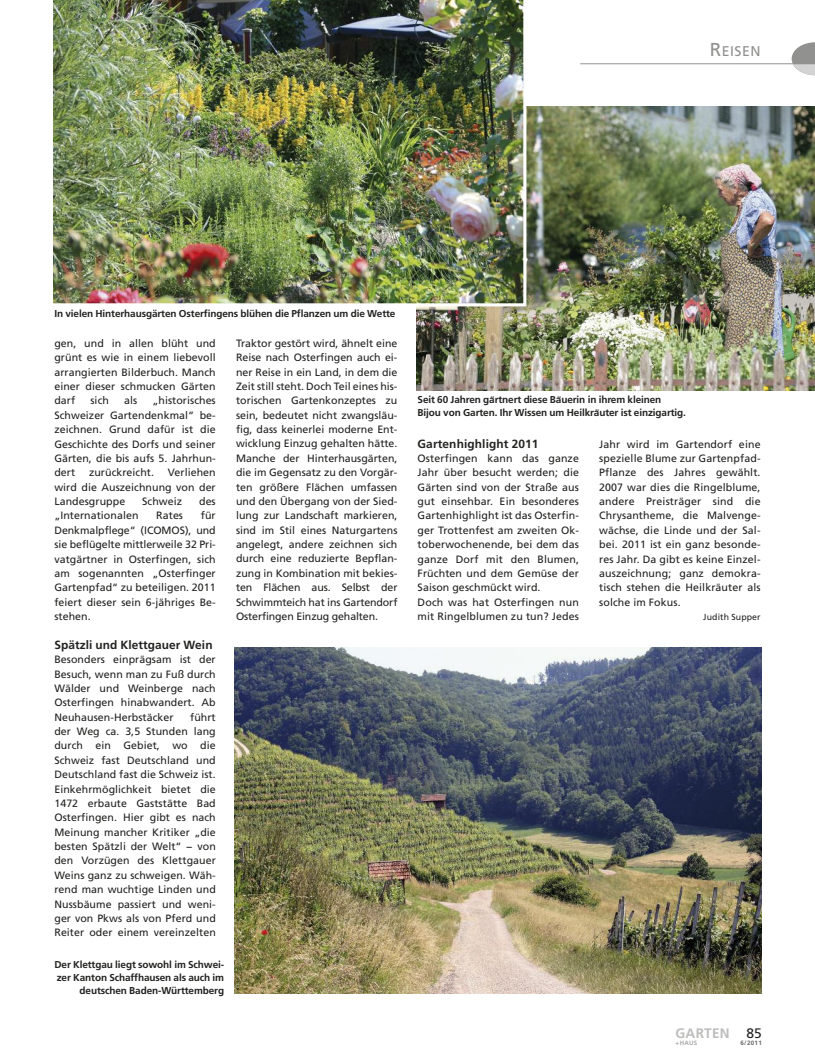
<style>
.page{position:relative;width:815px;height:1063px;background:#fff}
.page>*{position:absolute;margin:0;border:0;box-sizing:border-box;transform-origin:0 0}
.t1{font:14px "Frutiger";letter-spacing:.035em;color:#919190}
.t2{font:700 13.75px "Frutiger";letter-spacing:.02em;color:#bdbdbc}
.t3{font:700 11.88px "Frutiger";letter-spacing:.005em;color:#222221}
.t4{font:10.62px/14.4px "Frutiger";letter-spacing:.005em;color:#222221;text-align:justify}
.t5{font:700 10px/13.1px "Frutiger";letter-spacing:-.01em;color:#222221;text-align:right}
.t6{font:8.75px "Frutiger";letter-spacing:.01em;color:#222221}
.t7{font:700 6.25px "Frutiger";color:#656464}
.t8{font:700 6.25px "Frutiger";color:#a7a7a6}
.s1{font-size:18.75px}
.s2{font-family:"Calibri"}
.s3{font-weight:400;color:#222221}
</style>
<div class="page">
<img style="left:416px;top:106px;width:399px;height:284px">
<img style="left:235px;top:648px;width:527px;height:346px">
<img style="left:53px;top:0;width:473px;height:306px">
<svg style="left:792px;top:42px;width:23px;height:33px"></svg>
<hr style="left:580px;top:63px;width:235px;height:1px;background:#919190">
<h1 class="t1" style="left:710px;top:46px;width:52px"><span class="s1">R</span>EISEN</h1>
<p class="t5" style="left:54px;top:308px;width:343px">In vielen Hinterhausgärten Osterfingens blühen die Pflanzen um die Wette</p>
<p class="t4" style="left:54px;top:337px;width:163px">gen, und in allen blüht und grünt es wie in einem liebevoll arrangierten Bilderbuch. Manch einer dieser schmucken Gärten darf</p>
<p class="t4" style="left:54px;top:394px;width:163px;text-indent:98px">„historisches Schweizer Gartendenkmal“ be&shy;zeichnen. Grund dafür ist die Geschichte des Dorfs und seiner Gärten, die bis aufs 5. Jahrhun&shy;dert</p>
<p class="t4" style="left:90px;top:394px;width:20px">sich</p>
<p class="t4" style="left:124px;top:394px;width:15px">als</p>
<p class="t4" style="left:54px;top:466px;width:163px;text-indent:113px">Verliehen wird die Auszeichnung von der Landesgruppe</p>
<p class="t4" style="left:89px;top:466px;width:67px">zurückreicht.</p>
<p class="t4" style="left:142px;top:495px;width:41px">Schweiz</p>
<p class="t4" style="left:199px;top:495px;width:18px">des</p>
<p class="t4" style="left:54px;top:509px;width:163px;text-indent:147px">für Denkmalpflege“ (ICOMOS), und sie beflügelte mittlerweile 32 Pri&shy;vatgärtner in Osterfingen, sich am sogenannten „Osterfinger Gartenpfad“ zu beteiligen. 2011 feiert dieser sein 6-jähriges Be&shy;stehen.</p>
<p class="t3" style="left:54px;top:640px;width:160px">Spätzli und Klettgauer Wein</p>
<p class="t4" style="left:54px;top:653px;width:163px">Besonders einprägsam ist der Besuch, wenn man zu Fuß durch Wälder und Weinberge nach Osterfingen hinabwandert. Ab Neuhausen-Herbstäcker</p>
<p class="t4" style="left:54px;top:509px;width:86px">„Internationalen</p>
<p class="t4" style="left:156px;top:509px;width:28px">Rates</p>
<p class="t4" style="left:54px;top:711px;width:163px;text-indent:136px">führt der Weg ca. 3,5 Stunden lang durch ein Gebiet, wo die Schweiz fast Deutschland und Deutschland fast die Schweiz ist.<br>Einkehrmöglichkeit bietet die 1472 erbaute Gaststätte Bad Osterfingen. Hier gibt es nach Meinung mancher Kritiker „die besten Spätzli der Welt“ − von den Vorzügen des Klettgauer Weins ganz zu schweigen. Wäh&shy;rend man wuchtige Linden und Nussbäume passiert und weni&shy;ger von Pkws als von Pferd und Reiter oder einem vereinzelten</p>
<p class="t5" style="left:54px;top:959px;width:171px">Der Klettgau liegt sowohl im Schwei&shy;zer Kanton Schaffhausen als auch im deutschen Baden-Württemberg</p>
<p class="t4" style="left:236px;top:337px;width:163px">Traktor gestört wird, ähnelt eine Reise nach Osterfingen auch ei&shy;ner Reise in ein Land, in dem die Zeit still steht. Doch Teil eines his&shy;torischen Gartenkonzeptes zu sein, bedeutet nicht zwangsläu&shy;fig, dass keinerlei moderne Ent&shy;wicklung Einzug gehalten hätte.<br>Manche der Hinterhausgärten, die im Gegensatz zu den Vorgär&shy;ten größere Flächen umfassen und den Übergang von der Sied&shy;lung zur Landschaft markieren, sind im Stil eines Naturgartens angelegt, andere zeichnen sich durch eine reduzierte Bepflan&shy;zung in Kombination mit bekies&shy;ten Flächen aus. Selbst der Schwimmteich hat ins Gartendorf Osterfingen Einzug gehalten.</p>
<p class="t5" style="left:418px;top:394px;width:270px;text-align:left">Seit 60 Jahren gar<span class="s2">̈</span>tnert diese Bau<span class="s2">̈</span> erin in ihrem kleinen<br>Bijou von Garten. Ihr Wissen um Heilkrau<span class="s2">̈</span> ter ist einzigartig.</p>
<p class="t3" style="left:418px;top:439px;width:122px">Gartenhighlight 2011</p>
<p class="t4" style="left:418px;top:452px;width:163px;text-align:left">Osterfingen kann das ganze<br>Jahr über besucht werden; die<br>Gärten sind von der Straße aus gut einsehbar. Ein besonderes<br>Gartenhighlight ist das Osterfin&shy;ger Trottenfest am zweiten Ok&shy;toberwochenende, bei dem das ganze Dorf mit den Blumen,<br>Früchten und dem Gemüse der<br>Saison geschmückt wird.<br>Doch was hat Osterfingen nun mit Ringelblumen zu tun? Jedes</p>
<p class="t4" style="left:599px;top:437px;width:163px">Jahr wird im Gartendorf eine spezielle Blume zur Gartenpfad-Pflanze des Jahres gewählt.<br>2007 war dies die Ringelblume, andere Preisträger sind die Chrysantheme, die Malvenge&shy;wächse, die Linde und der Sal&shy;bei. 2011 ist ein ganz besonde&shy;res Jahr. Da gibt es keine Einzel&shy;auszeichnung; ganz demokra&shy;tisch stehen die Heilkräuter als solche im Fokus.</p>
<p class="t6" style="left:703px;top:613px;width:59px">Judith Supper</p>
<p class="t2" style="left:675px;top:1028px;width:88px">GARTEN <span class="s3">85</span></p>
<p class="t8" style="left:675px;top:1041px;width:23px">+HAUS</p>
<p class="t7" style="left:740px;top:1041px;width:23px">6/2011</p>
</div>
